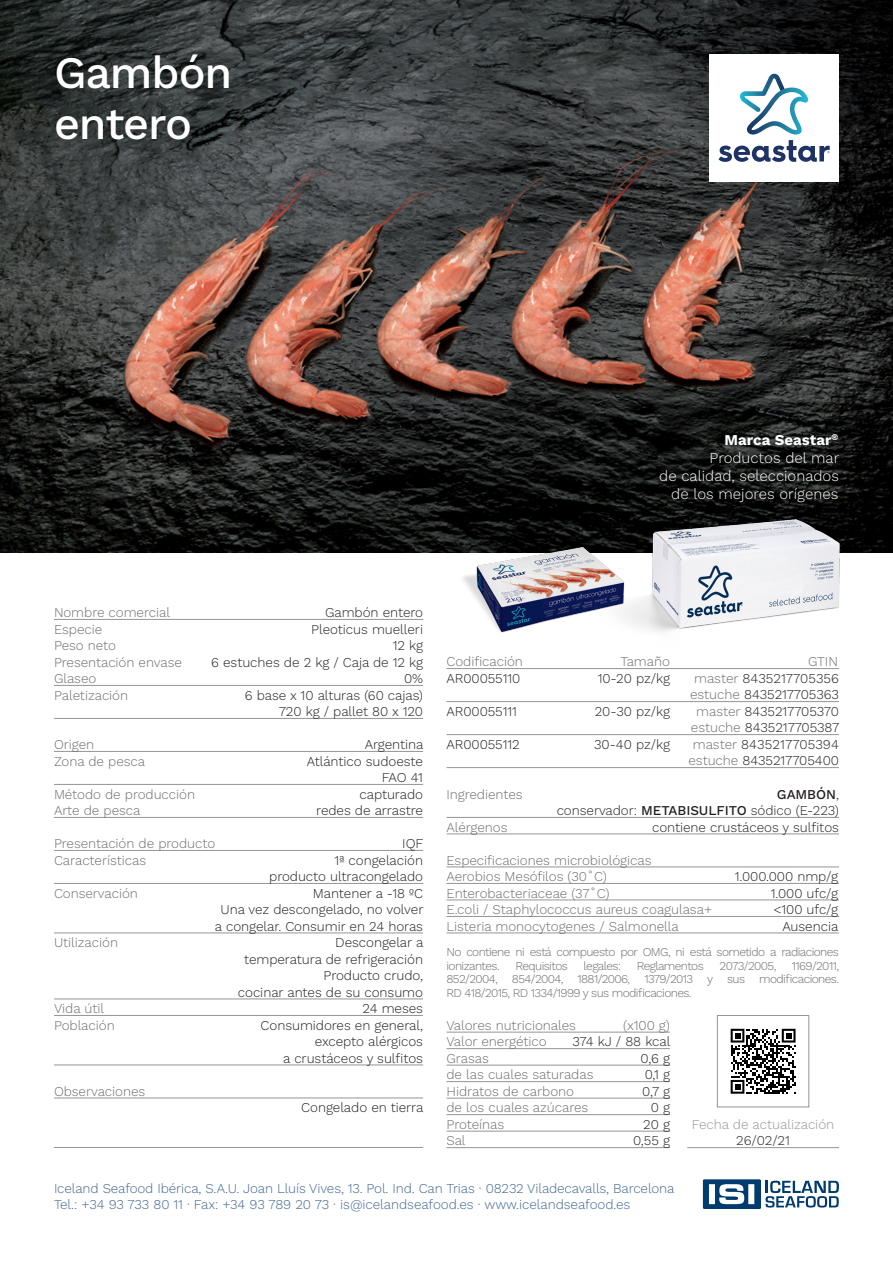
<style>
.page{position:relative;width:893px;height:1263px;background:#fff}
.page>*{position:absolute;margin:0;border:0;box-sizing:border-box;transform-origin:0 0}
.t1{font:500 45px/51px "Work Sans";letter-spacing:-.025em;color:#fff}
.t2{font:300 15px/18px "Work Sans";color:#fff;text-align:right}
.t3{font:700 15px "Work Sans";color:#fff}
.t4{font:300 13.5px/16.5px "Work Sans";letter-spacing:-.005em;color:#231f20;text-align:right}
.t5{font:300 13.5px "Work Sans";letter-spacing:-.005em;color:#6c6d70}
.t6{font:300 13.5px "Work Sans";letter-spacing:-.01em;color:#436692}
.t7{font:300 13.5px "Work Sans";letter-spacing:-.005em;color:#939598}
.t8{font:300 12px/13.5px "Work Sans";letter-spacing:-.05em;color:#6c6d70}
.s1{color:#6c6d70}
.s2{font-weight:500}
</style>
<div class="page">
<img style="left:0;top:0;width:893px;height:553px">
<img style="left:578px;top:486px;width:298px;height:146px">
<img style="left:441px;top:514px;width:200px;height:119px">
<svg style="left:703px;top:1179px;width:136px;height:30px"></svg>
<svg style="left:730px;top:1028px;width:66px;height:66px"></svg>
<svg style="left:731px;top:1029px;width:64px;height:65px"></svg>
<div style="left:717px;top:1015px;width:92px;height:92px;border:1px solid #939598"></div>
<div style="left:709px;top:54px;width:130px;height:128px;background:#fff"></div>
<svg style="left:718px;top:74px;width:112px;height:88px"></svg>
<hr style="left:446px;top:1032px;width:224px;height:1px;background:#939598">
<hr style="left:446px;top:1048px;width:224px;height:1px;background:#939598">
<hr style="left:446px;top:1065px;width:224px;height:1px;background:#939598">
<hr style="left:446px;top:1081px;width:224px;height:1px;background:#939598">
<hr style="left:446px;top:1098px;width:224px;height:1px;background:#939598">
<hr style="left:446px;top:1114px;width:224px;height:1px;background:#939598">
<hr style="left:446px;top:1131px;width:224px;height:1px;background:#939598">
<hr style="left:446px;top:1147px;width:224px;height:1px;background:#939598">
<hr style="left:446px;top:867px;width:393px;height:1px;background:#939598">
<hr style="left:446px;top:883px;width:393px;height:1px;background:#939598">
<hr style="left:446px;top:900px;width:393px;height:1px;background:#939598">
<hr style="left:446px;top:916px;width:393px;height:1px;background:#939598">
<hr style="left:446px;top:933px;width:393px;height:1px;background:#939598">
<hr style="left:54px;top:619px;width:369px;height:1px;background:#939598">
<hr style="left:54px;top:685px;width:369px;height:1px;background:#939598">
<hr style="left:54px;top:718px;width:369px;height:1px;background:#939598">
<hr style="left:54px;top:751px;width:369px;height:1px;background:#939598">
<hr style="left:54px;top:784px;width:369px;height:1px;background:#939598">
<hr style="left:54px;top:817px;width:369px;height:1px;background:#939598">
<hr style="left:54px;top:850px;width:369px;height:1px;background:#939598">
<hr style="left:54px;top:883px;width:369px;height:1px;background:#939598">
<hr style="left:54px;top:933px;width:369px;height:1px;background:#939598">
<hr style="left:54px;top:999px;width:369px;height:1px;background:#939598">
<hr style="left:54px;top:1015px;width:369px;height:1px;background:#939598">
<hr style="left:54px;top:1065px;width:369px;height:1px;background:#939598">
<hr style="left:54px;top:1098px;width:369px;height:1px;background:#939598">
<hr style="left:54px;top:1147px;width:369px;height:1px;background:#939598">
<hr style="left:687px;top:1147px;width:152px;height:1px;background:#939598">
<hr style="left:446px;top:668px;width:393px;height:1px;background:#939598">
<hr style="left:446px;top:701px;width:393px;height:1px;background:#939598">
<hr style="left:446px;top:734px;width:393px;height:1px;background:#939598">
<hr style="left:446px;top:767px;width:393px;height:1px;background:#939598">
<hr style="left:446px;top:817px;width:393px;height:1px;background:#939598">
<hr style="left:446px;top:834px;width:393px;height:1px;background:#939598">
<p class="t1" style="left:54px;top:46px;width:180px">Gambón entero</p>
<p class="t3" style="left:725px;top:428px;width:115px">Marca Seastar<sup>®</sup></p>
<p class="t2" style="left:659px;top:448px;width:182px">Productos del mar<br>de calidad, seleccionados de los mejores orígenes</p>
<p class="t5" style="left:54px;top:602px;width:118px">Nombre comercial</p>
<p class="t4" style="left:325px;top:604px;width:100px">Gambón entero</p>
<p class="t5" style="left:54px;top:619px;width:50px">Especie</p>
<p class="t4" style="left:311px;top:620px;width:113px">Pleoticus muelleri</p>
<p class="t5" style="left:54px;top:635px;width:64px">Peso neto</p>
<p class="t4" style="left:393px;top:637px;width:32px">12 kg</p>
<p class="t5" style="left:54px;top:652px;width:129px">Presentación envase</p>
<p class="t4" style="left:211px;top:653px;width:213px">6 estuches de 2 kg / Caja de 12 kg</p>
<p class="t5" style="left:54px;top:668px;width:44px">Glaseo</p>
<p class="t4" style="left:404px;top:670px;width:21px">0%</p>
<p class="t5" style="left:54px;top:685px;width:76px">Paletización</p>
<p class="t4" style="left:245px;top:686px;width:180px">6 base x 10 alturas (60 cajas)<br>720 kg / pallet 80 x 120</p>
<p class="t5" style="left:54px;top:734px;width:42px">Origen</p>
<p class="t4" style="left:365px;top:736px;width:60px">Argentina</p>
<p class="t5" style="left:54px;top:751px;width:93px">Zona de pesca</p>
<p class="t4" style="left:307px;top:752px;width:118px">Atlántico sudoeste<br>FAO 41</p>
<p class="t5" style="left:54px;top:784px;width:143px">Método de producción</p>
<p class="t4" style="left:359px;top:785px;width:65px">capturado</p>
<p class="t5" style="left:54px;top:800px;width:88px">Arte de pesca</p>
<p class="t4" style="left:316px;top:802px;width:108px">redes de arrastre</p>
<p class="t5" style="left:54px;top:833px;width:163px">Presentación de producto</p>
<p class="t4" style="left:402px;top:835px;width:23px">IQF</p>
<p class="t5" style="left:54px;top:850px;width:94px">Características</p>
<p class="t4" style="left:269px;top:851px;width:155px">1ª congelación<br>producto ultracongelado</p>
<p class="t5" style="left:54px;top:883px;width:85px">Conservación</p>
<p class="t4" style="left:215px;top:884px;width:210px">Mantener a -18 ºC<br>Una vez descongelado, no volver a congelar. Consumir en 24 horas</p>
<p class="t5" style="left:54px;top:932px;width:66px">Utilización</p>
<p class="t4" style="left:238px;top:934px;width:187px">Descongelar a<br>temperatura de refrigeración<br>Producto crudo,<br>cocinar antes de su consumo</p>
<p class="t5" style="left:54px;top:998px;width:52px">Vida útil</p>
<p class="t4" style="left:363px;top:1000px;width:62px">24 meses</p>
<p class="t5" style="left:54px;top:1015px;width:62px">Población</p>
<p class="t4" style="left:261px;top:1016px;width:164px">Consumidores en general, excepto alérgicos<br>a crustáceos y sulfitos</p>
<p class="t5" style="left:54px;top:1081px;width:93px">Observaciones</p>
<p class="t4" style="left:301px;top:1099px;width:124px">Congelado en tierra</p>
<p class="t5" style="left:446px;top:652px;width:78px">Codificación</p>
<p class="t5" style="left:620px;top:652px;width:51px">Tamaño</p>
<p class="t5" style="left:808px;top:652px;width:31px">GTIN</p>
<p class="t4" style="left:446px;top:669px;width:75px">AR00055110</p>
<p class="t4" style="left:598px;top:669px;width:74px">10-20 pz/kg</p>
<p class="t4" style="left:690px;top:669px;width:150px;text-align:left"><span class="s1">master</span> 8435217705356 <span class="s1">estuche</span> 8435217705363</p>
<p class="t4" style="left:446px;top:702px;width:72px">AR00055111</p>
<p class="t4" style="left:595px;top:702px;width:77px">20-30 pz/kg</p>
<p class="t4" style="left:691px;top:702px;width:150px;text-align:center"><span class="s1">master</span> 8435217705370 <span class="s1">estuche</span> 8435217705387</p>
<p class="t4" style="left:446px;top:735px;width:75px">AR00055112</p>
<p class="t4" style="left:594px;top:735px;width:77px">30-40 pz/kg</p>
<p class="t4" style="left:688px;top:735px;width:152px;text-align:center"><span class="s1">master</span> 8435217705394 <span class="s1">estuche</span> 8435217705400</p>
<p class="t5" style="left:446px;top:784px;width:78px">Ingredientes</p>
<p class="t4" style="left:557px;top:785px;width:284px"><span class="s2">GAMBÓN</span>,<br>conservador: <span class="s2">METABISULFITO</span> sódico (E-223)</p>
<p class="t5" style="left:446px;top:817px;width:63px">Alérgenos</p>
<p class="t4" style="left:652px;top:818px;width:188px">contiene crustáceos y sulfitos</p>
<p class="t5" style="left:446px;top:850px;width:206px">Especificaciones microbiológicas</p>
<p class="t5" style="left:446px;top:866px;width:162px">Aerobios Mesófilos (30˚C)</p>
<p class="t4" style="left:735px;top:868px;width:105px">1.000.000 nmp/g</p>
<p class="t5" style="left:446px;top:883px;width:164px">Enterobacteriaceae (37˚C)</p>
<p class="t4" style="left:771px;top:884px;width:69px">1.000 ufc/g</p>
<p class="t5" style="left:446px;top:899px;width:267px">E.coli / Staphylococcus aureus coagulasa+</p>
<p class="t4" style="left:773px;top:901px;width:66px">&lt;100 ufc/g</p>
<p class="t5" style="left:446px;top:916px;width:234px">Listeria monocytogenes / Salmonella</p>
<p class="t4" style="left:782px;top:917px;width:58px">Ausencia</p>
<p class="t8" style="left:446px;top:945px;width:394px">No contiene ni está compuesto por OMG, ni está sometido a radiaciones ionizantes.</p>
<p class="t8" style="left:446px;top:958px;width:394px;text-align:justify;text-indent:345px">1169/2011, 852/2004, 854/2004, 1881/2006, 1379/2013 y sus modificaciones.<br>RD 418/2015, RD 1334/1999 y sus modificaciones.</p>
<p class="t8" style="left:515px;top:958px;width:54px">Requisitos</p>
<p class="t8" style="left:584px;top:958px;width:39px">legales:</p>
<p class="t8" style="left:637px;top:958px;width:68px">Reglamentos</p>
<p class="t8" style="left:720px;top:958px;width:58px">2073/2005,</p>
<p class="t5" style="left:446px;top:1015px;width:131px">Valores nutricionales</p>
<p class="t5" style="left:623px;top:1015px;width:48px">(x100 g)</p>
<p class="t5" style="left:446px;top:1032px;width:102px">Valor energético</p>
<p class="t4" style="left:572px;top:1033px;width:100px">374 kJ / 88 kcal</p>
<p class="t5" style="left:446px;top:1048px;width:44px">Grasas</p>
<p class="t4" style="left:641px;top:1049px;width:31px">0,6 g</p>
<p class="t5" style="left:446px;top:1065px;width:149px">de las cuales saturadas</p>
<p class="t4" style="left:645px;top:1066px;width:27px">0,1 g</p>
<p class="t5" style="left:446px;top:1081px;width:129px">Hidratos de carbono</p>
<p class="t4" style="left:642px;top:1082px;width:29px">0,7 g</p>
<p class="t5" style="left:446px;top:1098px;width:143px">de los cuales azúcares</p>
<p class="t4" style="left:651px;top:1099px;width:21px">0 g</p>
<p class="t5" style="left:446px;top:1114px;width:59px">Proteínas</p>
<p class="t4" style="left:643px;top:1115px;width:28px">20 g</p>
<p class="t5" style="left:446px;top:1131px;width:21px">Sal</p>
<p class="t4" style="left:633px;top:1132px;width:38px">0,55 g</p>
<p class="t7" style="left:692px;top:1114px;width:144px">Fecha de actualización</p>
<p class="t4" style="left:736px;top:1132px;width:55px">26/02/21</p>
<p class="t6" style="left:54px;top:1178px;width:622px">Iceland Seafood Ibérica, S.A.U. Joan Lluís Vives, 13. Pol. Ind. Can Trias · 08232 Viladecavalls, Barcelona</p>
<p class="t6" style="left:54px;top:1194px;width:578px">Tel.: +34 93 733 80 11 · Fax: +34 93 789 20 73 · is@icelandseafood.es · www.icelandseafood.es</p>
</div>
